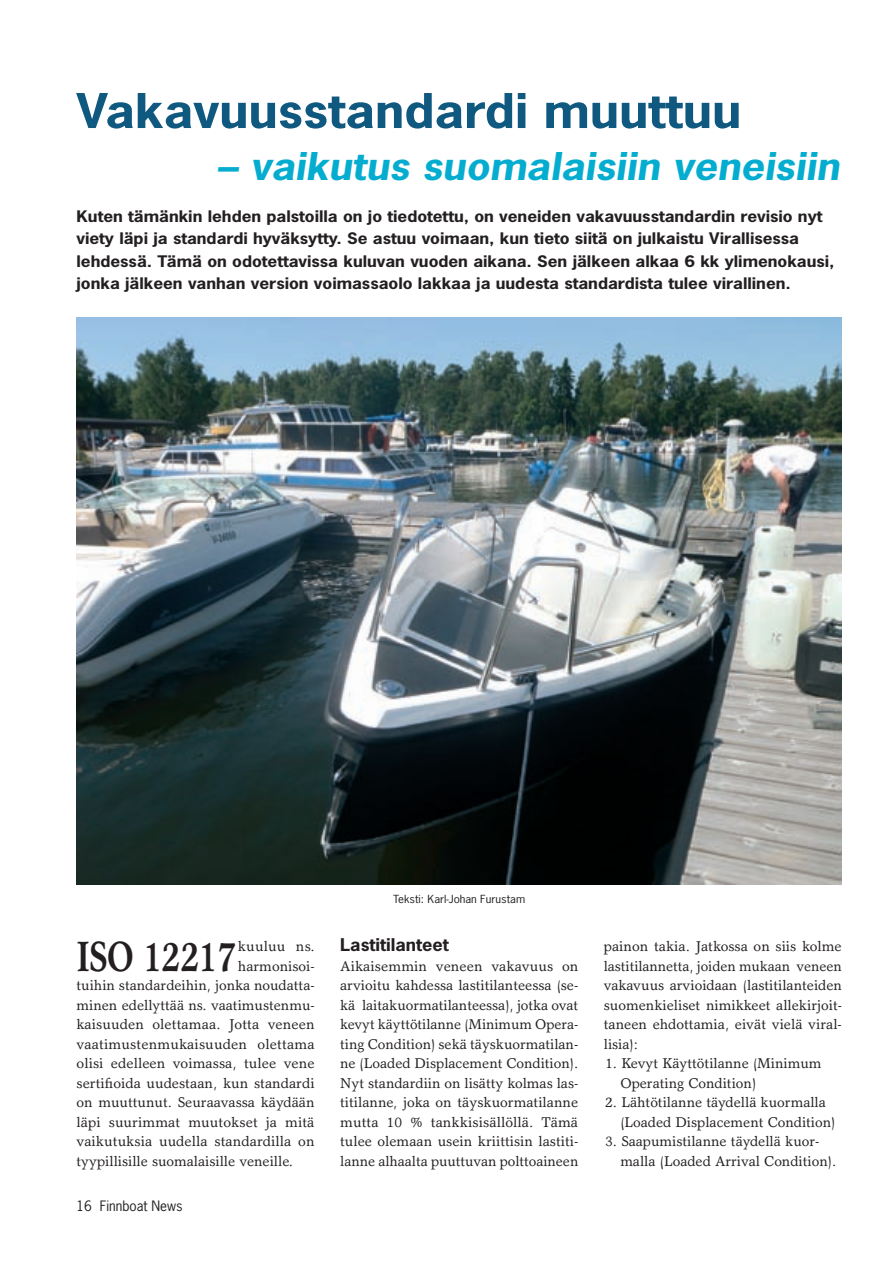
<style>
.page{position:relative;width:893px;height:1263px;background:#fff}
.page>*{position:absolute;margin:0;border:0;box-sizing:border-box;transform-origin:0 0}
.t1{font:700 45px "News Gothic Std";color:#0f587f;scale:1.15 1}
.t2{font:700 42.6px "Garth Graphic";letter-spacing:-.02em;color:#231f20;scale:.75 1}
.t3{font:italic 700 36px "News Gothic Std";color:#04adcf;scale:1.15 1}
.t4{font:700 16.5px "News Gothic Std";color:#231f20;scale:1.1 1}
.t5{font:700 15px/22.5px "News Gothic Std";color:#231f20;scale:1.15 1}
.t6{font:14.25px/19.5px "Garth Graphic";color:#231f20}
.t7{font:13.5px "News Gothic Std";color:#231f20}
.t8{font:10.5px "News Gothic Std";color:#231f20;scale:1.1 1}
</style>
<div class="page">
<img style="left:77px;top:317px;width:765px;height:567px">
<h1 class="t1" style="left:77px;top:81px;width:580px">Vakavuusstandardi muuttuu</h1>
<h3 class="t3" style="left:217px;top:142px;width:543px">– vaikutus suomalaisiin veneisiin</h3>
<p class="t5" style="left:77px;top:205px;width:661px">Kuten tämänkin lehden palstoilla on jo tiedotettu, on veneiden vakavuusstandardin revisio nyt viety läpi ja standardi hyväksytty. Se astuu voimaan, kun tieto siitä on julkaistu Virallisessa lehdessä. Tämä on odotettavissa kuluvan vuoden aikana. Sen jälkeen alkaa 6 kk ylimenokausi, jonka jälkeen vanhan version voimassaolo lakkaa ja uudesta standardista tulee virallinen.</p>
<h2 class="t2" style="left:77px;top:930px;width:215px">ISO 12217</h2>
<p class="t6" style="left:238px;top:936px;width:78px">kuuluu ns.</p>
<p class="t6" style="left:238px;top:956px;width:78px">harmonisoi-</p>
<p class="t6" style="left:77px;top:975px;width:240px">tuihin standardeihin, jonka noudatta-</p>
<p class="t6" style="left:77px;top:995px;width:240px">minen edellyttää ns. vaatimustenmu-</p>
<p class="t6" style="left:77px;top:1014px;width:240px">kaisuuden olettamaa. Jotta veneen</p>
<p class="t6" style="left:77px;top:1034px;width:239px">vaatimustenmukaisuuden olettama</p>
<p class="t6" style="left:77px;top:1053px;width:240px">olisi edelleen voimassa, tulee vene</p>
<p class="t6" style="left:77px;top:1073px;width:240px">sertifioida uudestaan, kun standardi</p>
<p class="t6" style="left:77px;top:1092px;width:239px">on muuttunut. Seuraavassa käydään</p>
<p class="t6" style="left:77px;top:1112px;width:239px">läpi suurimmat muutokset ja mitä</p>
<p class="t6" style="left:77px;top:1131px;width:240px">vaikutuksia uudella standardilla on</p>
<p class="t6" style="left:77px;top:1151px;width:218px">tyypillisille suomalaisille veneille.</p>
<p class="t7" style="left:77px;top:1197px;width:108px">16 Finnboat News</p>
<p class="t8" style="left:393px;top:892px;width:122px">Teksti: Karl-Johan Furustam</p>
<p class="t4" style="left:340px;top:934px;width:100px">Lastitilanteet</p>
<p class="t6" style="left:340px;top:956px;width:240px;text-align:justify">Aikaisemmin veneen vakavuus on arvioitu kahdessa lastitilanteessa (se&shy;kä laitakuormatilanteessa), jotka ovat kevyt käyttötilanne (Minimum Opera&shy;ting Condition) sekä täyskuormatilan&shy;ne (Loaded Displacement Condition).<br>Nyt standardiin on lisätty kolmas las&shy;titilanne, joka on täyskuormatilanne mutta 10 % tankkisisällöllä. Tämä tulee olemaan usein kriittisin lastiti&shy;lanne alhaalta puuttuvan polttoaineen</p>
<p class="t6" style="left:604px;top:936px;width:240px;text-align:justify">painon takia. Jatkossa on siis kolme lastitilannetta, joiden mukaan veneen vakavuus arvioidaan (lastitilanteiden suomenkieliset nimikkeet allekirjoit&shy;taneen ehdottamia, eivät vielä viral&shy;lisia):</p>
<p class="t6" style="left:620px;top:1053px;width:203px;text-indent:-15px">1. Kevyt Käyttötilanne (Minimum<br>Operating Condition)</p>
<p class="t6" style="left:620px;top:1092px;width:217px;text-indent:-15px">2. Lähtötilanne täydellä kuormalla (Loaded Displacement Condition)</p>
<p class="t6" style="left:620px;top:1131px;width:217px;text-indent:-15px">3. Saapumistilanne täydellä kuor&shy;malla (Loaded Arrival Condition).</p>
</div>
